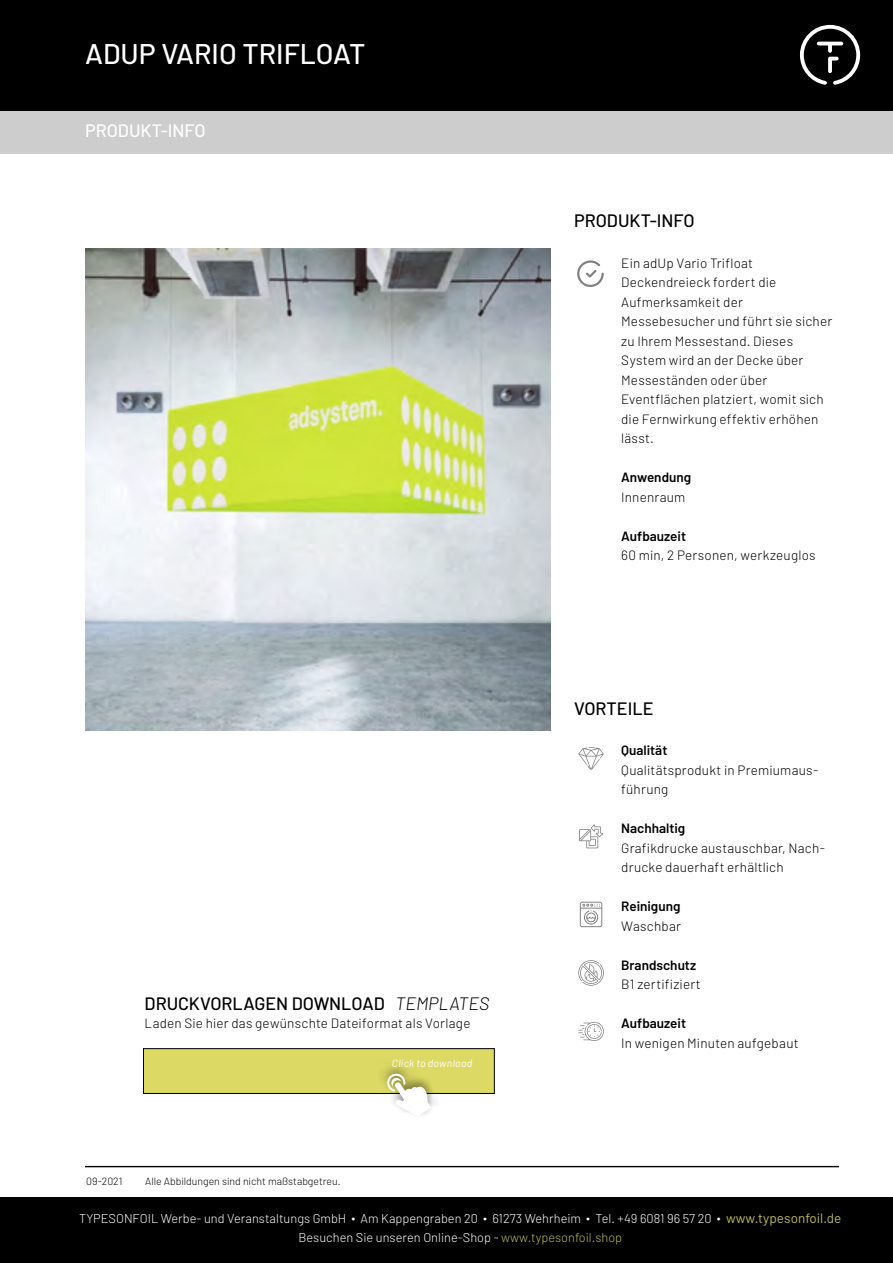
<style>
.page{position:relative;width:893px;height:1263px;background:#fff}
.page>*{position:absolute;margin:0;border:0;box-sizing:border-box;transform-origin:0 0}
.t1{font:500 28.5px "Barlow";color:#fff}
.t2{font:500 18px "Barlow";color:#000}
.t3{font:500 18px "Barlow";color:#fff}
.t4{font:300 13.5px/19.5px "Barlow";letter-spacing:.015em;color:#000}
.t5{font:600 13.5px "Barlow";color:#000}
.t6{font:300 12.75px/19.5px "Barlow";color:#fff;text-align:center}
.t7{font:300 10.5px "Barlow";color:#000}
.t8{font:italic 10.5px "Barlow";letter-spacing:.025em;color:#fff}
.s1{font-weight:300;font-style:italic}
.s2{font-weight:400;font-size:13.5px;color:#bcba5a}
.s3{color:#bcba5a}
</style>
<div class="page">
<div style="left:0;top:25px;width:893px;height:128px;background:#cdcdcd"></div>
<div style="left:0;top:0;width:893px;height:111px;background:#000"></div>
<div style="left:0;top:1198px;width:893px;height:65px;background:#000"></div>
<svg style="left:800px;top:25px;width:60px;height:60px"></svg>
<hr style="left:85px;top:1166px;width:754px;height:1px;background:#000">
<svg style="left:577px;top:260px;width:27px;height:27px"></svg>
<svg style="left:143px;top:1048px;width:352px;height:68px"></svg>
<img style="left:85px;top:248px;width:466px;height:483px">
<svg style="left:578px;top:747px;width:26px;height:23px"></svg>
<svg style="left:579px;top:824px;width:24px;height:24px"></svg>
<svg style="left:580px;top:902px;width:22px;height:25px"></svg>
<svg style="left:578px;top:960px;width:26px;height:26px"></svg>
<svg style="left:578px;top:1022px;width:26px;height:19px"></svg>
<h1 class="t1" style="left:85px;top:36px;width:282px">ADUP VARIO TRIFLOAT</h1>
<h2 class="t3" style="left:85px;top:119px;width:122px">PRODUKT-INFO</h2>
<h2 class="t2" style="left:145px;top:993px;width:346px">DRUCKVORLAGEN DOWNLOAD <span class="s1">TEMPLATES</span></h2>
<p class="t4" style="left:145px;top:1013px;width:327px">Laden Sie hier das gewünschte Dateiformat als Vorlage</p>
<p class="t8" style="left:392px;top:1057px;width:82px">Click to download</p>
<h2 class="t2" style="left:574px;top:209px;width:122px">PRODUKT-INFO</h2>
<p class="t4" style="left:621px;top:253px;width:213px">Ein adUp Vario Trifloat<br>Deckendreieck fordert die<br>Aufmerksamkeit der<br>Messebesucher und führt sie sicher zu Ihrem Messestand. Dieses<br>System wird an der Decke über<br>Messeständen oder über<br>Eventflächen platziert, womit sich die Fernwirkung effektiv erhöhen lässt.</p>
<p class="t5" style="left:621px;top:469px;width:71px">Anwendung</p>
<p class="t4" style="left:621px;top:487px;width:66px">Innenraum</p>
<p class="t5" style="left:621px;top:527px;width:66px">Aufbauzeit</p>
<p class="t4" style="left:621px;top:545px;width:196px">60 min, 2 Personen, werkzeuglos</p>
<h2 class="t2" style="left:574px;top:697px;width:81px">VORTEILE</h2>
<p class="t5" style="left:621px;top:742px;width:48px">Qualität</p>
<p class="t4" style="left:621px;top:760px;width:199px">Qualitätsprodukt in Premiumaus&shy;führung</p>
<p class="t5" style="left:621px;top:820px;width:66px">Nachhaltig</p>
<p class="t4" style="left:621px;top:838px;width:205px">Grafikdrucke austauschbar, Nach&shy;drucke dauerhaft erhältlich</p>
<p class="t5" style="left:621px;top:898px;width:61px">Reinigung</p>
<p class="t4" style="left:621px;top:916px;width:61px">Waschbar</p>
<p class="t5" style="left:621px;top:956px;width:76px">Brandschutz</p>
<p class="t4" style="left:621px;top:974px;width:81px">B1 zertifiziert</p>
<p class="t5" style="left:621px;top:1015px;width:66px">Aufbauzeit</p>
<p class="t4" style="left:621px;top:1033px;width:179px">In wenigen Minuten aufgebaut</p>
<p class="t7" style="left:86px;top:1175px;width:37px">09-2021</p>
<p class="t7" style="left:145px;top:1175px;width:197px">Alle Abbildungen sind nicht maßstabgetreu.</p>
<p class="t6" style="left:79px;top:1208px;width:764px">TYPESONFOIL Werbe- und Veranstaltungs GmbH ∙ Am Kappengraben 20 ∙ 61273 Wehrheim ∙ Tel. +49 6081 96 57 20 ∙ <span class="s2">www.typesonfoil.de<br></span>Besuchen Sie unseren Online-Shop - <span class="s3">www.typesonfoil.shop</span></p>
</div>
